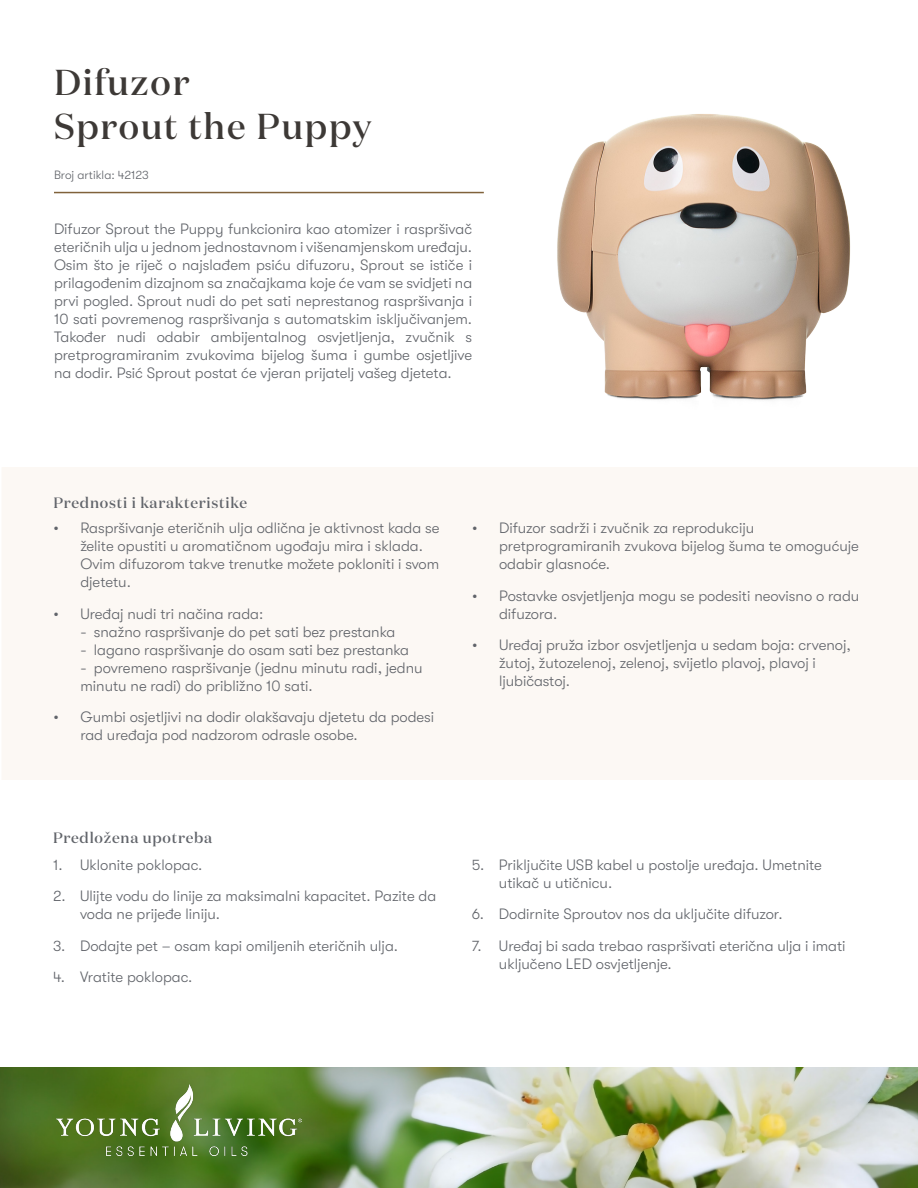
<style>
.page{position:relative;width:918px;height:1188px;background:#fff}
.page>*{position:absolute;margin:0;border:0;box-sizing:border-box;transform-origin:0 0}
.t1{font:500 36px/43.2px "Domaine Display";letter-spacing:.05em;color:#3d3936}
.t2{font:300 15px/18px "GT Walsheim Pro";color:#61646a}
.t3{font:300 15px/18px "GT Walsheim";color:#61646a}
.t4{font:500 15px "Domaine Display";letter-spacing:.05em;color:#61646a}
.t5{font:300 12px "GT Walsheim Pro";color:#61646a}
.s1{font-family:"GT Walsheim Pro"}
</style>
<div class="page">
<div style="left:2px;top:467px;width:916px;height:313px;background:#fcf8f4"></div>
<img style="left:557px;top:114px;width:294px;height:286px">
<img style="left:0;top:1067px;width:918px;height:121px">
<img style="left:56px;top:1085px;width:246px;height:71px">
<hr style="left:54px;top:192px;width:430px;height:1px;background:#80623b">
<h1 class="t1" style="left:54px;top:61px;width:319px">Difuzor<br>Sprout the Puppy</h1>
<p class="t5" style="left:54px;top:168px;width:96px">Broj artikla: 42123</p>
<p class="t2" style="left:54px;top:220px;width:420px;text-align:justify">Difuzor Sprout the Puppy funkcionira kao atomizer i raspršivač eteričnih ulja u jednom jednostavnom i višenamjenskom uređaju.<br>Osim što je riječ o najslađem psiću difuzoru, Sprout se ističe i prilagođenim dizajnom sa značajkama koje će vam se svidjeti na prvi pogled. Sprout nudi do pet sati neprestanog raspršivanja i 10 sati povremenog raspršivanja s automatskim isključivanjem.<br>Također nudi odabir ambijentalnog osvjetljenja, zvučnik s pretprogramiranim zvukovima bijelog šuma i gumbe osjetljive na dodir. Psić Sprout postat će vjeran prijatelj vašeg djeteta.</p>
<p class="t4" style="left:53px;top:493px;width:195px">Prednosti i karakteristike</p>
<p class="t2" style="left:80px;top:519px;width:361px;text-indent:-27px">• Raspršivanje eteričnih ulja odlična je aktivnost kada se želite opustiti u aromatičnom ugođaju mira i sklada.<br>Ovim difuzorom takve trenutke možete pokloniti i svom djetetu.</p>
<p class="t2" style="left:53px;top:605px;width:211px">• Uređaj nudi tri načina rada:</p>
<p class="t3" style="left:80px;top:623px;width:316px"><span class="s1">-</span> snažno raspršivanje do pet sati bez prestanka</p>
<p class="t3" style="left:80px;top:641px;width:330px"><span class="s1">-</span> lagano raspršivanje do osam sati bez prestanka</p>
<p class="t3" style="left:80px;top:659px;width:344px"><span class="s1">-</span> povremeno raspršivanje (jednu minutu radi, jednu minutu ne radi) do približno 10 sati.</p>
<p class="t2" style="left:80px;top:708px;width:355px;text-indent:-27px">• Gumbi osjetljivi na dodir olakšavaju djetetu da podesi rad uređaja pod nadzorom odrasle osobe.</p>
<p class="t2" style="left:499px;top:519px;width:361px;text-indent:-27px">• Difuzor sadrži i zvučnik za reprodukciju pretprogramiranih zvukova bijelog šuma te omogućuje odabir glasnoće.</p>
<p class="t2" style="left:499px;top:587px;width:362px;text-indent:-27px">• Postavke osvjetljenja mogu se podesiti neovisno o radu difuzora.</p>
<p class="t2" style="left:499px;top:636px;width:353px;text-indent:-27px">• Uređaj pruža izbor osvjetljenja u sedam boja: crvenoj, žutoj, žutozelenoj, zelenoj, svijetlo plavoj, plavoj i ljubičastoj.</p>
<p class="t4" style="left:53px;top:828px;width:161px">Predložena upotreba</p>
<p class="t2" style="left:53px;top:856px;width:151px">1. Uklonite poklopac.</p>
<p class="t2" style="left:80px;top:887px;width:358px;text-indent:-27px">2. Ulijte vodu do linije za maksimalni kapacitet. Pazite da voda ne prijeđe liniju.</p>
<p class="t2" style="left:53px;top:937px;width:347px">3. Dodajte pet – osam kapi omiljenih eteričnih ulja.</p>
<p class="t2" style="left:53px;top:968px;width:141px">4. Vratite poklopac.</p>
<p class="t2" style="left:499px;top:856px;width:325px;text-indent:-27px">5. Priključite USB kabel u postolje uređaja. Umetnite utikač u utičnicu.</p>
<p class="t2" style="left:472px;top:905px;width:312px">6. Dodirnite Sproutov nos da uključite difuzor.</p>
<p class="t2" style="left:499px;top:937px;width:348px;text-indent:-27px">7. Uređaj bi sada trebao raspršivati eterična ulja i imati uključeno LED osvjetljenje.</p>
</div>
